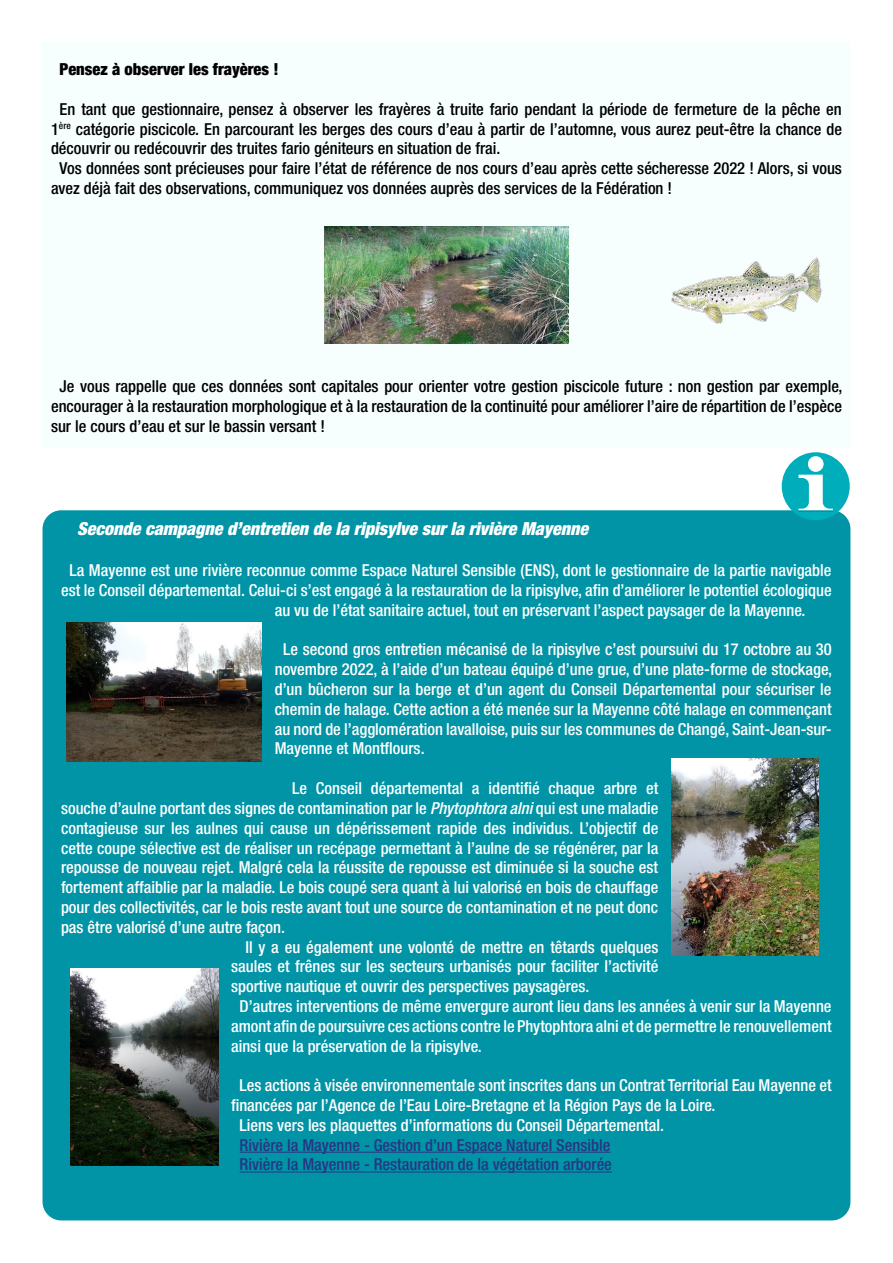
<style>
.page{position:relative;width:893px;height:1263px;background:#fff}
.page>*{position:absolute;margin:0;border:0;box-sizing:border-box;transform-origin:0 0}
.t1{font:italic 900 condensed 18px "Helvetica Neue";color:#fff}
.t2{font:500 condensed 16.5px/19.8px "Helvetica Neue";color:#fff;text-align:justify}
.t3{font:500 condensed 16.5px/19.8px "Helvetica Neue";color:#000;text-align:justify}
.t4{font:500 condensed 16.5px/19.8px "Helvetica Neue";color:#283583}
.t5{font:900 condensed 16.5px "Helvetica Neue";color:#000}
.s1{font-style:italic}
</style>
<div class="page">
<div style="left:43px;top:43px;width:807px;height:405px;background:#f6fefe"></div>
<img style="left:325px;top:227px;width:243px;height:116px">
<img style="left:671px;top:257px;width:151px;height:67px">
<div style="left:43px;top:511px;width:807px;height:709px;background:#0094a6;border-radius:18px"></div>
<hr style="left:240px;top:1152px;width:370px;height:1px;background:#283583">
<hr style="left:240px;top:1171px;width:372px;height:1px;background:#283583">
<img style="left:66px;top:623px;width:196px;height:138px">
<img style="left:71px;top:968px;width:147px;height:197px">
<img style="left:671px;top:758px;width:147px;height:197px">
<svg style="left:782px;top:452px;width:68px;height:68px"></svg>
<p class="t5" style="left:60px;top:59px;width:221px">Pensez à observer les frayères !</p>
<p class="t3" style="left:60px;top:99px;width:784px">En tant que gestionnaire, pensez à observer les frayères à truite fario pendant la période de fermeture de la pêche en</p>
<p class="t3" style="left:51px;top:119px;width:792px">1<sup>ère</sup> catégorie piscicole. En parcourant les berges des cours d’eau à partir de l’automne, vous aurez peut-être la chance de</p>
<p class="t3" style="left:51px;top:138px;width:451px">découvrir ou redécouvrir des truites fario géniteurs en situation de frai.</p>
<p class="t3" style="left:60px;top:158px;width:784px">Vos données sont précieuses pour faire l’état de référence de nos cours d’eau après cette sécheresse 2022 ! Alors, si vous</p>
<p class="t3" style="left:51px;top:178px;width:623px">avez déjà fait des observations, communiquez vos données auprès des services de la Fédération !</p>
<p class="t3" style="left:51px;top:376px;width:793px;text-indent:8px">Je vous rappelle que ces données sont capitales pour orienter votre gestion piscicole future : non gestion par exemple, encourager à la restauration morphologique et à la restauration de la continuité pour améliorer l’aire de répartition de l’espèce sur le cours d’eau et sur le bassin versant !</p>
<p class="t1" style="left:77px;top:517px;width:513px">Seconde campagne d’entretien de la ripisylve sur la rivière Mayenne</p>
<p class="t2" style="left:70px;top:560px;width:763px">La Mayenne est une rivière reconnue comme Espace Naturel Sensible (ENS), dont le gestionnaire de la partie navigable</p>
<p class="t2" style="left:61px;top:580px;width:772px">est le Conseil départemental. Celui-ci s’est engagé à la restauration de la ripisylve, afin d’améliorer le potentiel écologique</p>
<p class="t2" style="left:275px;top:600px;width:532px">au vu de l’état sanitaire actuel, tout en préservant l’aspect paysager de la Mayenne.</p>
<p class="t2" style="left:275px;top:639px;width:559px;text-indent:8px">Le second gros entretien mécanisé de la ripisylve c’est poursuivi du 17 octobre au 30 novembre 2022, à l’aide d’un bateau équipé d’une grue, d’une plate-forme de stockage, d’un bûcheron sur la berge et d’un agent du Conseil Départemental pour sécuriser le chemin de halage. Cette action a été menée sur la Mayenne côté halage en commençant au nord de l’agglomération lavalloise, puis sur les communes de Changé, Saint-Jean-sur-Mayenne et Montflours.</p>
<p class="t2" style="left:292px;top:778px;width:368px">Le Conseil départemental a identifié chaque arbre et</p>
<p class="t2" style="left:61px;top:798px;width:599px">souche d’aulne portant des signes de contamination par le <span class="s1">Phytophtora alni</span> qui est une maladie</p>
<p class="t2" style="left:61px;top:818px;width:599px">contagieuse sur les aulnes qui cause un dépérissement rapide des individus. L’objectif de</p>
<p class="t2" style="left:61px;top:837px;width:599px">cette coupe sélective est de réaliser un recépage permettant à l’aulne de se régénérer, par la</p>
<p class="t2" style="left:61px;top:857px;width:599px">repousse de nouveau rejet. Malgré cela la réussite de repousse est diminuée si la souche est</p>
<p class="t2" style="left:61px;top:877px;width:599px">fortement affaiblie par la maladie. Le bois coupé sera quant à lui valorisé en bois de chauffage</p>
<p class="t2" style="left:61px;top:897px;width:599px">pour des collectivités, car le bois reste avant tout une source de contamination et ne peut donc</p>
<p class="t2" style="left:61px;top:917px;width:226px">pas être valorisé d’une autre façon.</p>
<p class="t2" style="left:245px;top:936px;width:414px">Il y a eu également une volonté de mettre en têtards quelques</p>
<p class="t2" style="left:231px;top:956px;width:429px">saules et frênes sur les secteurs urbanisés pour faciliter l’activité</p>
<p class="t2" style="left:231px;top:976px;width:360px">sportive nautique et ouvrir des perspectives paysagères.</p>
<p class="t2" style="left:240px;top:996px;width:593px">D’autres interventions de même envergure auront lieu dans les années à venir sur la Mayenne</p>
<p class="t2" style="left:231px;top:1016px;width:602px">amont afin de poursuivre ces actions contre le Phytophtora alni et de permettre le renouvellement</p>
<p class="t2" style="left:231px;top:1035px;width:252px">ainsi que la préservation de la ripisylve.</p>
<p class="t2" style="left:240px;top:1075px;width:593px">Les actions à visée environnementale sont inscrites dans un Contrat Territorial Eau Mayenne et</p>
<p class="t2" style="left:231px;top:1095px;width:486px">financées par l’Agence de l’Eau Loire-Bretagne et la Région Pays de la Loire.</p>
<p class="t2" style="left:240px;top:1115px;width:426px">Liens vers les plaquettes d’informations du Conseil Départemental.</p>
<p class="t4" style="left:240px;top:1134px;width:374px">Rivière la Mayenne - Gestion d’un Espace Naturel Sensible<br>Rivière la Mayenne - Restauration de la végétation arborée</p>
</div>
